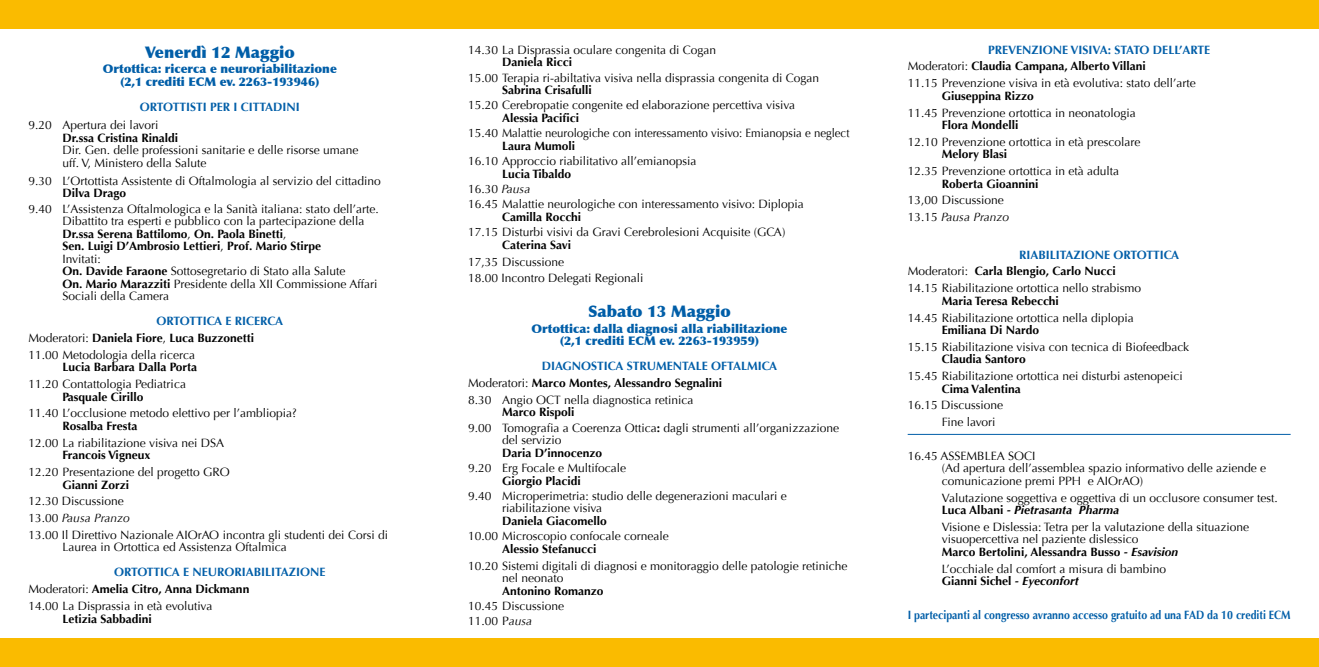
<style>
.page{position:relative;width:1319px;height:667px;background:#fff}
.page>*{position:absolute;margin:0;border:0;box-sizing:border-box;transform-origin:0 0}
.t1{font:900 16px "Optima";color:#005ea8}
.t2{font:12px/12.5px "Optima";color:#000}
.t3{font:700 12px "Optima";color:#000}
.t4{font:900 12px/12.5px "Optima";color:#005ea8;text-align:center}
.t5{font:700 12px "Optima";color:#005ea8;scale:.88 1}
.t6{font:700 12px "Optima";color:#005ea8}
.s1{font-weight:700}
.s2{font-weight:700;color:#005ea8}
.s3{font-style:italic}
.s4{font-weight:700;font-style:italic}
</style>
<div class="page">
<div style="left:0;top:0;width:1318px;height:28px;background:#fabb00"></div>
<div style="left:0;top:638px;width:1318px;height:28px;background:#fabb00"></div>
<hr style="left:907px;top:433px;width:383px;height:1px;background:#005ea8">
<h1 class="t1" style="left:145px;top:43px;width:152px">Venerdì 12 Maggio</h1>
<p class="t4" style="left:103px;top:63px;width:236px">Ortottica: ricerca e neuroriabilitazione (2,1 crediti ECM ev. 2263-193946)</p>
<p class="t6" style="left:140px;top:100px;width:162px">ORTOTTISTI PER I CITTADINI</p>
<p class="t2" style="left:28px;top:119px;width:131px">9.20 Apertura dei lavori</p>
<p class="t3" style="left:62px;top:130px;width:117px">Dr.ssa Cristina Rinaldi</p>
<p class="t2" style="left:62px;top:144px;width:297px">Dir. Gen. delle professioni sanitarie e delle risorse umane uff. V, Ministero della Salute</p>
<p class="t2" style="left:28px;top:174px;width:354px">9.30 L’Ortottista Assistente di Oftalmologia al servizio del cittadino</p>
<p class="t3" style="left:62px;top:186px;width:65px">Dilva Drago</p>
<p class="t2" style="left:62px;top:202px;width:318px;text-indent:-34px">9.40 L’Assistenza Oftalmologica e la Sanità italiana: stato dell’arte.<br>Dibattito tra esperti e pubblico con la partecipazione della <span class="s1">Dr.ssa Serena Battilomo</span>, <span class="s1">On. Paola Binetti</span>,<br><span class="s1">Sen. Luigi D’Ambrosio Lettieri</span>, <span class="s1">Prof. Mario Stirpe<br></span>Invitati:<br><span class="s1">On. Davide Faraone</span> Sottosegretario di Stato alla Salute<br><span class="s1">On. Mario Marazziti</span> Presidente della xii Commissione Affari Sociali della Camera</p>
<p class="t2" style="left:28px;top:313px;width:256px;line-height:16.8px;text-indent:128px"><span class="s2">ORTOTTICA E RICERCA<br></span>Moderatori: <span class="s1">Daniela Fiore</span>, <span class="s1">Luca Buzzonetti<br></span>11.00 Metodologia della ricerca</p>
<p class="t3" style="left:62px;top:360px;width:136px">Lucia Barbara Dalla Porta</p>
<p class="t2" style="left:28px;top:378px;width:159px">11.20 Contattologia Pediatrica</p>
<p class="t3" style="left:62px;top:389px;width:82px">Pasquale Cirillo</p>
<p class="t2" style="left:28px;top:407px;width:270px">11.40 L’occlusione metodo elettivo per l’ambliopia?</p>
<p class="t3" style="left:62px;top:418px;width:76px">Rosalba Fresta</p>
<p class="t2" style="left:28px;top:436px;width:197px">12.00 La riabilitazione visiva nei DSA</p>
<p class="t3" style="left:62px;top:448px;width:89px">Francois Vigneux</p>
<p class="t2" style="left:28px;top:465px;width:203px">12.20 Presentazione del progetto GRO</p>
<p class="t3" style="left:62px;top:477px;width:68px">Gianni Zorzi</p>
<p class="t2" style="left:28px;top:492px;width:361px;line-height:16.8px">12.30 Discussione<br>13.00 <span class="s3">Pausa Pranzo<br></span>13.00 Il Direttivo Nazionale AIOrAO incontra gli studenti dei Corsi di</p>
<p class="t2" style="left:62px;top:541px;width:226px">Laurea in Ortottica ed Assistenza Oftalmica</p>
<p class="t2" style="left:28px;top:563px;width:299px;line-height:16.8px;text-indent:86px"><span class="s2">ORTOTTICA E NEURORIABILITAZIONE<br></span>Moderatori: <span class="s1">Amelia Citro, Anna Dickmann<br></span>14.00 La Disprassia in età evolutiva</p>
<p class="t3" style="left:62px;top:611px;width:91px">Letizia Sabbadini</p>
<p class="t2" style="left:468px;top:43px;width:249px">14.30 La Disprassia oculare congenita di Cogan</p>
<p class="t3" style="left:502px;top:55px;width:72px">Daniela Ricci</p>
<p class="t2" style="left:468px;top:71px;width:352px">15.00 Terapia ri-abiltativa visiva nella disprassia congenita di Cogan</p>
<p class="t3" style="left:502px;top:83px;width:91px">Sabrina Crisafulli</p>
<p class="t2" style="left:468px;top:99px;width:328px">15.20 Cerebropatie congenite ed elaborazione percettiva visiva</p>
<p class="t3" style="left:502px;top:111px;width:78px">Alessia Pacifici</p>
<p class="t2" style="left:468px;top:127px;width:383px">15.40 Malattie neurologiche con interessamento visivo: Emianopsia e neglect</p>
<p class="t3" style="left:502px;top:139px;width:75px">Laura Mumoli</p>
<p class="t2" style="left:468px;top:155px;width:230px">16.10 Approccio riabilitativo all’emianopsia</p>
<p class="t2" style="left:468px;top:166px;width:337px;line-height:15.3px;text-indent:34px"><span class="s1">Lucia Tibaldo<br></span>16.30 <span class="s3">Pausa<br></span>16.45 Malattie neurologiche con interessamento visivo: Diplopia</p>
<p class="t3" style="left:502px;top:210px;width:81px">Camilla Rocchi</p>
<p class="t2" style="left:468px;top:226px;width:319px">17.15 Disturbi visivi da Gravi Cerebrolesioni Acquisite (GCA)</p>
<p class="t3" style="left:502px;top:237px;width:70px">Caterina Savi</p>
<p class="t2" style="left:468px;top:253px;width:177px;line-height:16.8px">17,35 Discussione<br>18.00 Incontro Delegati Regionali</p>
<h1 class="t1" style="left:588px;top:302px;width:144px">Sabato 13 Maggio</h1>
<p class="t4" style="left:531px;top:322px;width:257px">Ortottica: dalla diagnosi alla riabilitazione (2,1 crediti ECM ev. 2263-193959)</p>
<p class="t2" style="left:468px;top:357px;width:310px;line-height:16.8px;text-indent:74px"><span class="s2">DIAGNOSTICA STRUMENTALE OFTALMICA<br></span>Moderatori: <span class="s1">Marco Montes, Alessandro Segnalini<br></span>8.30 Angio OCT nella diagnostica retinica</p>
<p class="t2" style="left:468px;top:404px;width:372px;line-height:15.3px;text-indent:34px"><span class="s1">Marco Rispoli<br></span>9.00 Tomografia a Coerenza Ottica<span class="s1">:</span> dagli strumenti all’organizzazione</p>
<p class="t2" style="left:502px;top:433px;width:61px">del servizio</p>
<p class="t3" style="left:502px;top:445px;width:102px">Daria D’innocenzo</p>
<p class="t2" style="left:468px;top:461px;width:160px">9.20 Erg Focale e Multifocale</p>
<p class="t3" style="left:502px;top:473px;width:80px">Giorgio Placidi</p>
<p class="t2" style="left:502px;top:489px;width:286px;text-indent:-34px">9.40 Microperimetria: studio delle degenerazioni maculari e riabilitazione visiva</p>
<p class="t3" style="left:502px;top:513px;width:106px">Daniela Giacomello</p>
<p class="t2" style="left:468px;top:529px;width:202px">10.00 Microscopio confocale corneale</p>
<p class="t3" style="left:502px;top:541px;width:96px">Alessio Stefanucci</p>
<p class="t2" style="left:502px;top:559px;width:347px;text-indent:-34px">10.20 Sistemi digitali di diagnosi e monitoraggio delle patologie retiniche nel neonato</p>
<p class="t3" style="left:502px;top:583px;width:103px">Antonino Romanzo</p>
<p class="t2" style="left:468px;top:598px;width:98px;line-height:15.3px">10.45 Discussione<br>11.00 P<span class="s3">ausa</span></p>
<p class="t2" style="left:907px;top:41px;width:304px;line-height:16.8px;text-indent:80px"><span class="s2">PREVENZIONE VISIVA: STATO DELL’ARTE<br></span>Moderatori: <span class="s1">Claudia Campana, Alberto Villani<br></span>11.15 Prevenzione visiva in età evolutiva: stato dell’arte</p>
<p class="t3" style="left:941px;top:89px;width:94px">Giuseppina Rizzo</p>
<p class="t2" style="left:907px;top:106px;width:229px">11.45 Prevenzione ortottica in neonatologia</p>
<p class="t3" style="left:941px;top:118px;width:78px">Flora Mondelli</p>
<p class="t2" style="left:907px;top:135px;width:234px">12.10 Prevenzione ortottica in età prescolare</p>
<p class="t3" style="left:941px;top:147px;width:67px">Melory Blasi</p>
<p class="t2" style="left:907px;top:165px;width:213px">12.35 Prevenzione ortottica in età adulta</p>
<p class="t3" style="left:941px;top:176px;width:98px">Roberta Gioannini</p>
<p class="t2" style="left:907px;top:192px;width:103px;line-height:16.8px">13,00 Discussione<br>13.15 <span class="s3">Pausa Pranzo</span></p>
<p class="t2" style="left:907px;top:246px;width:273px;line-height:16.8px;text-indent:111px"><span class="s2">RIABILITAZIONE ORTOTTICA<br></span>Moderatori: <span class="s1">Carla Blengio, Carlo Nucci<br></span>14.15 Riabilitazione ortottica nello strabismo</p>
<p class="t3" style="left:941px;top:293px;width:119px">Maria Teresa Rebecchi</p>
<p class="t2" style="left:907px;top:311px;width:228px">14.45 Riabilitazione ortottica nella diplopia</p>
<p class="t3" style="left:941px;top:323px;width:99px">Emiliana Di Nardo</p>
<p class="t2" style="left:907px;top:340px;width:283px">15.15 Riabilitazione visiva con tecnica di Biofeedback</p>
<p class="t3" style="left:941px;top:352px;width:86px">Claudia Santoro</p>
<p class="t2" style="left:907px;top:370px;width:276px">15.45 Riabilitazione ortottica nei disturbi astenopeici</p>
<p class="t3" style="left:941px;top:381px;width:80px">Cima Valentina</p>
<p class="t2" style="left:941px;top:397px;width:63px;line-height:16.8px;text-indent:-34px">16.15 Discussione<br>Fine lavori</p>
<p class="t2" style="left:941px;top:449px;width:326px;text-indent:-34px">16.45 ASSEMBLEA SOCI<br>(Ad apertura dell’assemblea spazio informativo delle aziende e comunicazione premi PPH e AIOrAO)</p>
<p class="t2" style="left:941px;top:491px;width:337px">Valutazione soggettiva e oggettiva di un occlusore consumer test.<br><span class="s1">Luca Albani</span> <span class="s4">- Pietrasanta Pharma</span></p>
<p class="t2" style="left:941px;top:520px;width:309px">Visione e Dislessia: Tetra per la valutazione della situazione visuopercettiva nel paziente dislessico<br><span class="s1">Marco Bertolini, Alessandra Busso</span> <span class="s4">- Esavision</span></p>
<p class="t2" style="left:941px;top:562px;width:226px">L’occhiale dal comfort a misura di bambino<br><span class="s1">Gianni Sichel</span> <span class="s4">- Eyeconfort</span></p>
<p class="t5" style="left:907px;top:607px;width:436px">I partecipanti al congresso avranno accesso gratuito ad una FAD da 10 crediti ECM</p>
</div>
